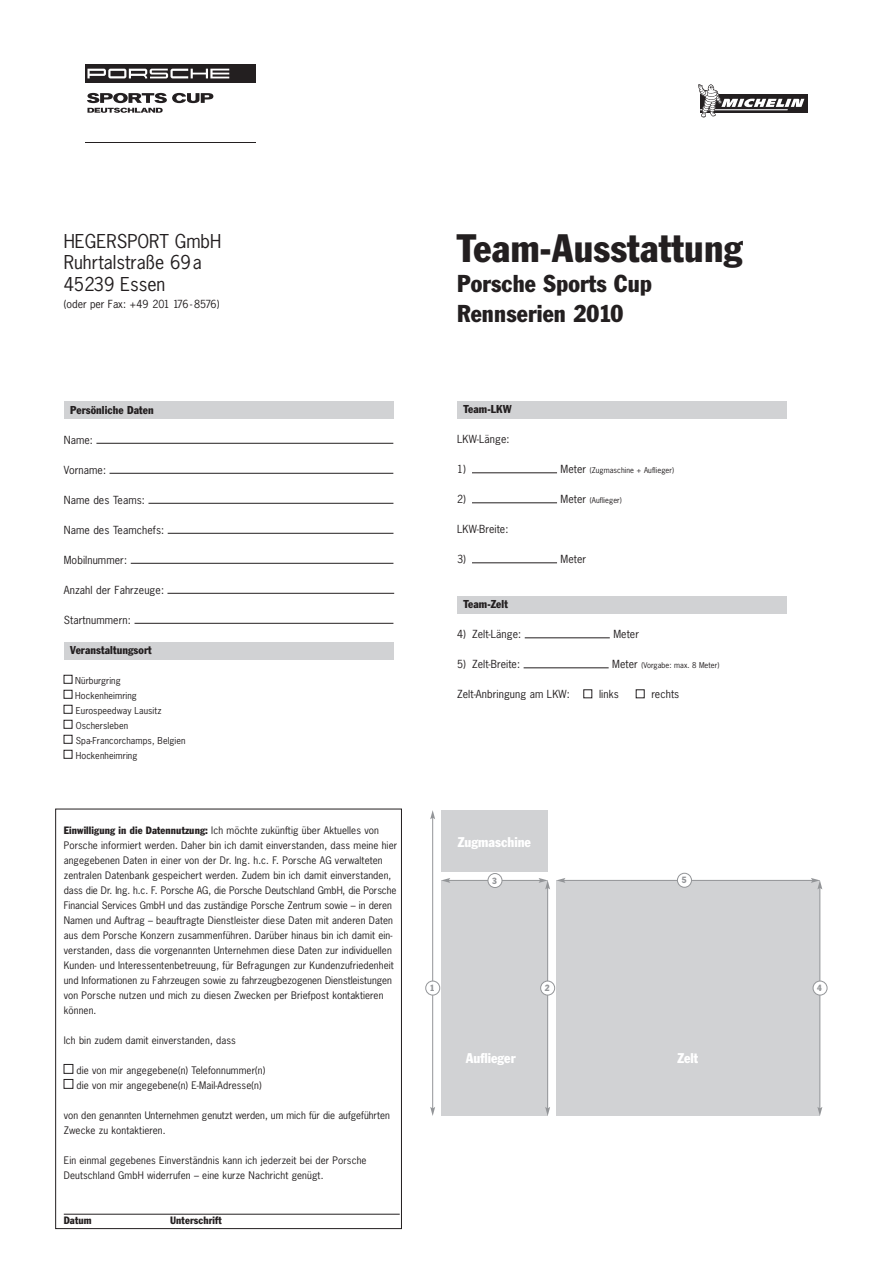
<style>
.page{position:relative;width:893px;height:1263px;background:#fff}
.page>*{position:absolute;margin:0;border:0;box-sizing:border-box;transform-origin:0 0}
.t1{font:condensed 39px "Porsche Franklin Gothic CE";letter-spacing:.01em;color:#231f20}
.t2{font:condensed 24px/30px "Porsche Franklin Gothic CE";letter-spacing:.01em;color:#231f20}
.t3{font:18px/21.6px "Porsche News Gothic CE";color:#231f20}
.t4{font:condensed 13.8px "Porsche Franklin Gothic CE";color:#fff}
.t5{font:condensed 11.25px "Porsche Franklin Gothic CE";letter-spacing:.01em;color:#231f20}
.t6{font:10.5px "Porsche News Gothic CE";letter-spacing:.01em;color:#231f20}
.t7{font:condensed 10.5px "Porsche Franklin Gothic CE";letter-spacing:.01em;color:#231f20}
.t8{font:9.75px/15px "Porsche News Gothic CE";letter-spacing:.01em;color:#231f20}
.t9{font:9px/15px "Porsche News Gothic CE";letter-spacing:.01em;color:#231f20}
.t10{font:condensed 8.85px "Porsche Franklin Gothic CE";color:#939598}
.t11{font:7.5px "Porsche News Gothic CE";letter-spacing:.01em;color:#231f20}
.s1{font-family:"Porsche Franklin Gothic CE";font-stretch:condensed;font-size:10.5px}
.s2{font-size:10.5px}
</style>
<div class="page">
<div style="left:85px;top:64px;width:170px;height:19px;background:#231f20"></div>
<svg style="left:87px;top:69px;width:142px;height:9px"></svg>
<hr style="left:85px;top:142px;width:170px;height:1px;background:#231f20">
<svg style="left:87px;top:93px;width:126px;height:20px"></svg>
<div style="left:700px;top:95px;width:108px;height:18px;background:#231f20"></div>
<svg style="left:698px;top:84px;width:106px;height:33px"></svg>
<div style="left:457px;top:596px;width:330px;height:17px;background:#d1d2d4"></div>
<div style="left:64px;top:401px;width:329px;height:17px;background:#d1d2d4"></div>
<div style="left:457px;top:401px;width:330px;height:17px;background:#d1d2d4"></div>
<div style="left:441px;top:880px;width:107px;height:236px;background:#d1d2d4"></div>
<div style="left:556px;top:880px;width:264px;height:236px;background:#d1d2d4"></div>
<div style="left:441px;top:810px;width:107px;height:62px;background:#d1d2d4"></div>
<hr style="left:432px;top:817px;width:1px;height:291px;background:#939598">
<svg style="left:430px;top:810px;width:5px;height:9px"></svg>
<svg style="left:430px;top:1107px;width:5px;height:9px"></svg>
<hr style="left:448px;top:880px;width:92px;height:1px;background:#939598">
<svg style="left:441px;top:878px;width:9px;height:5px"></svg>
<hr style="left:564px;top:880px;width:249px;height:1px;background:#939598">
<svg style="left:557px;top:878px;width:8px;height:5px"></svg>
<hr style="left:547px;top:888px;width:1px;height:220px;background:#939598">
<svg style="left:539px;top:878px;width:11px;height:11px"></svg>
<svg style="left:545px;top:1107px;width:5px;height:9px"></svg>
<hr style="left:819px;top:888px;width:1px;height:220px;background:#939598">
<svg style="left:817px;top:1107px;width:5px;height:9px"></svg>
<svg style="left:811px;top:878px;width:11px;height:11px"></svg>
<div style="left:426px;top:981px;width:14px;height:14px;background:#fff;border-radius:50%"></div>
<div style="left:425px;top:980px;width:15px;height:15px;border:1px solid #939598;border-radius:50%"></div>
<div style="left:677px;top:873px;width:14px;height:14px;background:#fff;border-radius:50%"></div>
<div style="left:677px;top:873px;width:15px;height:15px;border:1px solid #939598;border-radius:50%"></div>
<div style="left:488px;top:873px;width:14px;height:14px;background:#fff;border-radius:50%"></div>
<div style="left:487px;top:873px;width:15px;height:15px;border:1px solid #939598;border-radius:50%"></div>
<div style="left:813px;top:981px;width:14px;height:14px;background:#fff;border-radius:50%"></div>
<div style="left:812px;top:980px;width:16px;height:15px;border:1px solid #939598;border-radius:50%"></div>
<div style="left:541px;top:981px;width:14px;height:14px;background:#fff;border-radius:50%"></div>
<div style="left:540px;top:980px;width:15px;height:15px;border:1px solid #939598;border-radius:50%"></div>
<hr style="left:64px;top:1214px;width:336px;height:1px;background:#231f20">
<svg style="left:64px;top:443px;width:331px;height:646px"></svg>
<svg style="left:472px;top:472px;width:173px;height:226px"></svg>
<h3 class="t3" style="left:64px;top:232px;width:159px">HEGERSPORT GmbH<br>Ruhrtalstraße 69a<br>45239 Essen</h3>
<p class="t6" style="left:64px;top:299px;width:157px">(oder per Fax: +49 201 176 - 8576)</p>
<p class="t5" style="left:70px;top:405px;width:85px">Persönliche Daten</p>
<p class="t6" style="left:64px;top:435px;width:31px">Name:</p>
<p class="t6" style="left:64px;top:465px;width:44px">Vorname:</p>
<p class="t6" style="left:64px;top:495px;width:83px">Name des Teams:</p>
<p class="t6" style="left:64px;top:525px;width:102px">Name des Teamchefs:</p>
<p class="t6" style="left:64px;top:555px;width:65px">Mobilnummer:</p>
<p class="t6" style="left:64px;top:585px;width:102px">Anzahl der Fahrzeuge:</p>
<p class="t6" style="left:64px;top:615px;width:69px">Startnummern:</p>
<p class="t5" style="left:70px;top:645px;width:83px">Veranstaltungsort</p>
<p class="t9" style="left:75px;top:673px;width:112px">Nürburgring<br>Hockenheimring<br>Eurospeedway Lausitz<br>Oschersleben<br>Spa-Francorchamps, Belgien<br>Hockenheimring</p>
<p class="t8" style="left:64px;top:823px;width:335px"><span class="s1">Einwilligung in die Datennutzung:</span> Ich möchte zukünftig über Aktuelles von Porsche informiert werden. Daher bin ich damit einverstanden, dass meine hier angegebenen Daten in einer von der Dr. Ing. h.c. F. Porsche AG verwalteten zentralen Datenbank gespeichert werden. Zudem bin ich damit einverstanden, dass die Dr. Ing. h.c. F. Porsche AG, die Porsche Deutschland GmbH, die Porsche Financial Services GmbH und das zuständige Porsche Zentrum sowie – in deren Namen und Auftrag – beauftragte Dienstleister diese Daten mit anderen Daten aus dem Porsche Konzern zusammenführen. Darüber hinaus bin ich damit ein&shy;verstanden, dass die vorgenannten Unternehmen diese Daten zur individuellen Kunden- und Interessentenbetreuung, für Befragungen zur Kundenzufriedenheit und Informationen zu Fahrzeugen sowie zu fahrzeugbezogenen Dienstleistungen von Porsche nutzen und mich zu diesen Zwecken per Briefpost kontaktieren können.</p>
<p class="t8" style="left:64px;top:1033px;width:174px">Ich bin zudem damit einverstanden, dass</p>
<p class="t8" style="left:76px;top:1063px;width:190px">die von mir angegebene(n) Telefonnummer(n) die von mir angegebene(n) E-Mail-Adresse(n)</p>
<p class="t8" style="left:64px;top:1108px;width:328px">von den genannten Unternehmen genutzt werden, um mich für die aufgeführten<br>Zwecke zu kontaktieren.</p>
<p class="t8" style="left:64px;top:1153px;width:304px">Ein einmal gegebenes Einverständnis kann ich jederzeit bei der Porsche<br>Deutschland GmbH widerrufen – eine kurze Nachricht genügt.</p>
<p class="t7" style="left:64px;top:1216px;width:29px">Datum</p>
<p class="t7" style="left:170px;top:1216px;width:53px">Unterschrift</p>
<h1 class="t1" style="left:457px;top:234px;width:287px">Team-Ausstattung</h1>
<h2 class="t2" style="left:457px;top:270px;width:196px">Porsche Sports Cup<br>Rennserien 2010</h2>
<p class="t5" style="left:463px;top:405px;width:50px">Team-LKW</p>
<p class="t6" style="left:457px;top:435px;width:54px">LKW-Länge:</p>
<p class="t6" style="left:457px;top:465px;width:10px">1)</p>
<p class="t11" style="left:561px;top:467px;width:115px"><span class="s2">Meter</span> (Zugmaschine + Auflieger)</p>
<p class="t6" style="left:457px;top:495px;width:10px">2)</p>
<p class="t11" style="left:561px;top:497px;width:63px"><span class="s2">Meter</span> (Auflieger)</p>
<p class="t6" style="left:457px;top:525px;width:53px">LKW-Breite:</p>
<p class="t6" style="left:457px;top:555px;width:10px">3)</p>
<p class="t6" style="left:561px;top:555px;width:27px">Meter</p>
<p class="t5" style="left:463px;top:600px;width:46px">Team-Zelt</p>
<p class="t6" style="left:457px;top:630px;width:66px">4) Zelt-Länge:</p>
<p class="t6" style="left:613px;top:630px;width:27px">Meter</p>
<p class="t6" style="left:457px;top:660px;width:64px">5) Zelt-Breite:</p>
<p class="t11" style="left:612px;top:662px;width:109px"><span class="s2">Meter</span> (Vorgabe: max. 8 Meter)</p>
<p class="t6" style="left:457px;top:690px;width:114px">Zelt-Anbringung am LKW:</p>
<p class="t6" style="left:599px;top:690px;width:21px">links</p>
<p class="t6" style="left:651px;top:690px;width:29px">rechts</p>
<h3 class="t4" style="left:458px;top:834px;width:75px">Zugmaschine</h3>
<p class="t10" style="left:492px;top:875px;width:6px">3</p>
<p class="t10" style="left:682px;top:875px;width:6px">5</p>
<p class="t10" style="left:430px;top:983px;width:6px">1</p>
<p class="t10" style="left:545px;top:983px;width:6px">2</p>
<p class="t10" style="left:817px;top:983px;width:6px">4</p>
<h3 class="t4" style="left:466px;top:1050px;width:51px">Auflieger</h3>
<h3 class="t4" style="left:677px;top:1050px;width:22px">Zelt</h3>
</div>
